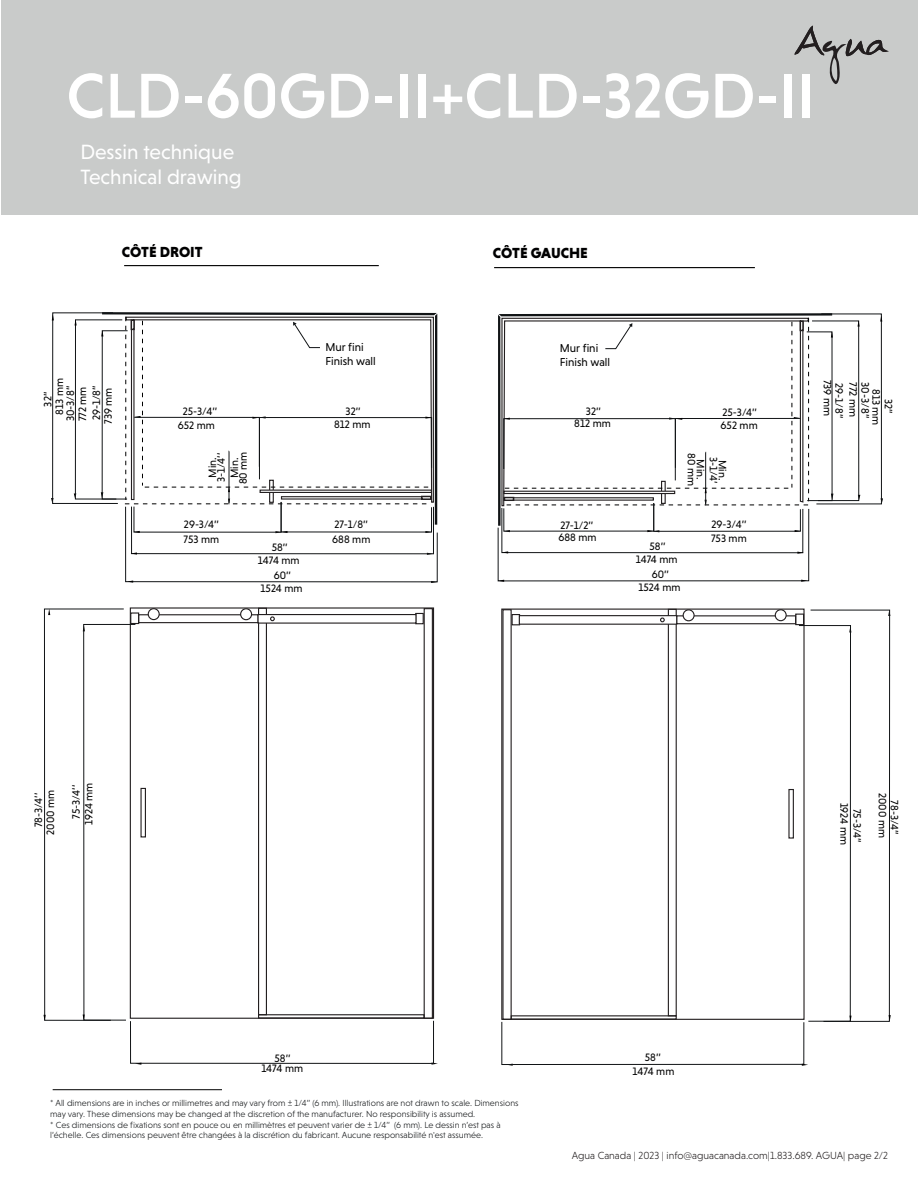
<style>
.page{position:relative;width:918px;height:1188px;background:#fff}
.page>*{position:absolute;margin:0;border:0;box-sizing:border-box;transform-origin:0 0}
.t1{font:500 64.5px "Niveau Grotesk";color:#fff}
.t2{font:21px/25px "Niveau Grotesk";color:#fff}
.t3{font:900 14.85px "Niveau Grotesk";color:#000001}
.t4{font:11.7px/14px "Niveau Grotesk";color:#000001}
.t5{font:11.1px "Niveau Grotesk";color:#000001}
.t6{font:10.95px/12.8px "Niveau Grotesk";color:#000001;text-align:center}
.t7{font:300 10.5px "Niveau Grotesk";color:#231f20}
.t8{font:300 9px/10.8px "Niveau Grotesk";color:#111416}
</style>
<div class="page">
<div style="left:1px;top:1px;width:917px;height:214px;background:#c9cbca"></div>
<div style="left:415px;top:613px;width:9px;height:11px;border:1px solid #231f20"></div>
<div style="left:130px;top:612px;width:9px;height:12px;border:1px solid #231f20"></div>
<div style="left:138px;top:614px;width:121px;height:9px;border:1px solid #231f20"></div>
<div style="left:148px;top:609px;width:11px;height:11px;background:#fff;border-radius:50%"></div>
<div style="left:148px;top:608px;width:12px;height:12px;border:1px solid #231f20;border-radius:50%"></div>
<div style="left:241px;top:609px;width:11px;height:11px;background:#fff;border-radius:50%"></div>
<div style="left:240px;top:608px;width:12px;height:12px;border:1px solid #231f20;border-radius:50%"></div>
<div style="left:140px;top:788px;width:6px;height:49px;border:1px solid #231f20"></div>
<div style="left:258px;top:1014px;width:167px;height:5px;border:1px solid #231f20"></div>
<div style="left:258px;top:608px;width:9px;height:407px;border:1px solid #231f20"></div>
<div style="left:424px;top:608px;width:9px;height:411px;border:1px solid #231f20"></div>
<hr style="left:124px;top:265px;width:255px;height:1px;background:#000001">
<div style="left:130px;top:1021px;width:304px;height:43px;border:1px solid #111416"></div>
<div style="left:257px;top:614px;width:160px;height:10px;background:#fff;border:1px solid #231f20"></div>
<svg style="left:270px;top:616px;width:5px;height:5px"></svg>
<hr style="left:494px;top:267px;width:261px;height:1px;background:#000001">
<svg style="left:44px;top:609px;width:92px;height:412px"></svg>
<hr style="left:53px;top:1089px;width:169px;height:1px;background:#000001">
<div style="left:512px;top:614px;width:8px;height:11px;border:1px solid #231f20"></div>
<div style="left:795px;top:614px;width:9px;height:11px;border:1px solid #231f20"></div>
<div style="left:676px;top:615px;width:120px;height:9px;border:1px solid #231f20"></div>
<div style="left:775px;top:610px;width:11px;height:11px;background:#fff;border-radius:50%"></div>
<div style="left:775px;top:609px;width:12px;height:12px;border:1px solid #231f20;border-radius:50%"></div>
<div style="left:683px;top:610px;width:11px;height:11px;background:#fff;border-radius:50%"></div>
<div style="left:683px;top:609px;width:12px;height:12px;border:1px solid #231f20;border-radius:50%"></div>
<div style="left:788px;top:789px;width:6px;height:50px;border:1px solid #231f20"></div>
<div style="left:511px;top:1015px;width:166px;height:5px;border:1px solid #231f20"></div>
<div style="left:668px;top:609px;width:9px;height:407px;border:1px solid #231f20"></div>
<div style="left:502px;top:609px;width:10px;height:411px;border:1px solid #231f20"></div>
<div style="left:502px;top:1022px;width:302px;height:43px;border:1px solid #111416"></div>
<div style="left:519px;top:615px;width:158px;height:10px;background:#fff;border:1px solid #231f20"></div>
<svg style="left:660px;top:617px;width:5px;height:5px"></svg>
<svg style="left:799px;top:610px;width:92px;height:412px"></svg>
<svg style="left:51px;top:312px;width:387px;height:271px"></svg>
<svg style="left:498px;top:313px;width:385px;height:269px"></svg>
<svg style="left:794px;top:26px;width:95px;height:58px"></svg>
<h1 class="t1" style="left:67px;top:59px;width:750px">CLD-60GD-II+CLD-32GD-II</h1>
<h2 class="t2" style="left:80px;top:139px;width:163px">Dessin technique<br>Technical drawing</h2>
<h3 class="t3" style="left:122px;top:243px;width:82px">CÔTÉ DROIT</h3>
<h3 class="t3" style="left:493px;top:244px;width:97px">CÔTÉ GAUCHE</h3>
<p class="t6" style="left:42px;top:415px;width:38px;line-height:12px;rotate:-90deg">32’’<br>813 mm</p>
<p class="t5" style="left:64px;top:421px;width:38px;rotate:-90deg">30-3/8’’</p>
<p class="t6" style="left:75px;top:421px;width:38px;line-height:14.2px;text-align:left;rotate:-90deg">772 mm<br>29-1/8’’</p>
<p class="t6" style="left:102px;top:424px;width:38px;rotate:-90deg">739 mm</p>
<p class="t4" style="left:325px;top:340px;width:52px">Mur fini<br>Finish wall</p>
<p class="t4" style="left:560px;top:341px;width:52px">Mur fini<br>Finish wall</p>
<p class="t6" style="left:178px;top:404px;width:41px;line-height:13.8px">25-3/4’’<br>652 mm</p>
<p class="t6" style="left:334px;top:405px;width:38px">32’’<br>812 mm</p>
<p class="t6" style="left:208px;top:482px;width:30px;line-height:8.9px;rotate:-90deg">Min.<br>3-1/4’’</p>
<p class="t6" style="left:230px;top:484px;width:34px;line-height:8.9px;rotate:-90deg">Min.<br>80 mm</p>
<p class="t6" style="left:574px;top:404px;width:38px">32’’<br>812 mm</p>
<p class="t6" style="left:721px;top:406px;width:39px;text-align:left">25-3/4’’<br>652 mm</p>
<p class="t6" style="left:725px;top:453px;width:34px;line-height:21.9px;rotate:90deg">3-1/4’<br>80 mm</p>
<p class="t6" style="left:733px;top:459px;width:22px;line-height:21.9px;text-align:left;rotate:90deg">Min.<br>Min.</p>
<p class="t6" style="left:184px;top:517px;width:37px;line-height:14.5px;text-align:left">29-3/4’’<br>753 mm</p>
<p class="t6" style="left:258px;top:541px;width:43px">58’’<br>1474 mm</p>
<p class="t6" style="left:261px;top:569px;width:43px">60’’<br>1524 mm</p>
<p class="t6" style="left:332px;top:517px;width:40px;line-height:15.1px;text-align:left">27-1/8’’<br>688 mm</p>
<p class="t6" style="left:559px;top:519px;width:40px;line-height:12.1px;text-align:left">27-1/2’’<br>688 mm</p>
<p class="t6" style="left:711px;top:517px;width:37px;line-height:14.5px;text-align:left">29-3/4’’<br>753 mm</p>
<p class="t6" style="left:636px;top:540px;width:43px">58’’<br>1474 mm</p>
<p class="t6" style="left:639px;top:568px;width:43px">60’’<br>1524 mm</p>
<p class="t6" style="left:834px;top:380px;width:38px;rotate:90deg">739 mm</p>
<p class="t6" style="left:846px;top:383px;width:37px;rotate:90deg">29-1/8’’</p>
<p class="t6" style="left:860px;top:382px;width:36px;rotate:90deg">772 mm</p>
<p class="t5" style="left:872px;top:382px;width:38px;rotate:90deg">30-3/8’’</p>
<p class="t6" style="left:895px;top:389px;width:38px;rotate:90deg">32’’<br>813 mm</p>
<p class="t6" style="left:32px;top:827px;width:36px;rotate:-90deg">78-3/4’’</p>
<p class="t6" style="left:82px;top:825px;width:44px;rotate:-90deg">1924 mm</p>
<p class="t6" style="left:70px;top:819px;width:35px;rotate:-90deg">75-3/4’’</p>
<p class="t6" style="left:44px;top:835px;width:46px;rotate:-90deg">2000 mm</p>
<p class="t6" style="left:864px;top:803px;width:44px;rotate:90deg">75-3/4’’<br>1924 mm</p>
<p class="t6" style="left:900px;top:793px;width:46px;line-height:11.9px;rotate:90deg">78-3/4’’<br>2000 mm</p>
<p class="t6" style="left:261px;top:1052px;width:43px;line-height:10.8px">58’’<br>1474 mm</p>
<p class="t8" style="left:50px;top:1097px;width:470px">* All dimensions are in inches or millimetres and may vary from ± 1/4’’ (6 mm). Illustrations are not drawn to scale. Dimensions may vary. These dimensions may be changed at the discretion of the manufacturer. No responsibility is assumed.<br>* Ces dimensions de fixations sont en pouce ou en millimètres et peuvent varier de ± 1/4’’ (6 mm). Le dessin n’est pas à l’échelle. Ces dimensions peuvent être changées à la discrétion du fabricant. Aucune responsabilité n'est assumée.</p>
<p class="t6" style="left:633px;top:1051px;width:43px;line-height:13.4px">58’’<br>1474 mm</p>
<p class="t7" style="left:572px;top:1150px;width:318px">Agua Canada | 2023 | info@aguacanada.com|1.833.689. AGUA| page 2/2</p>
</div>
